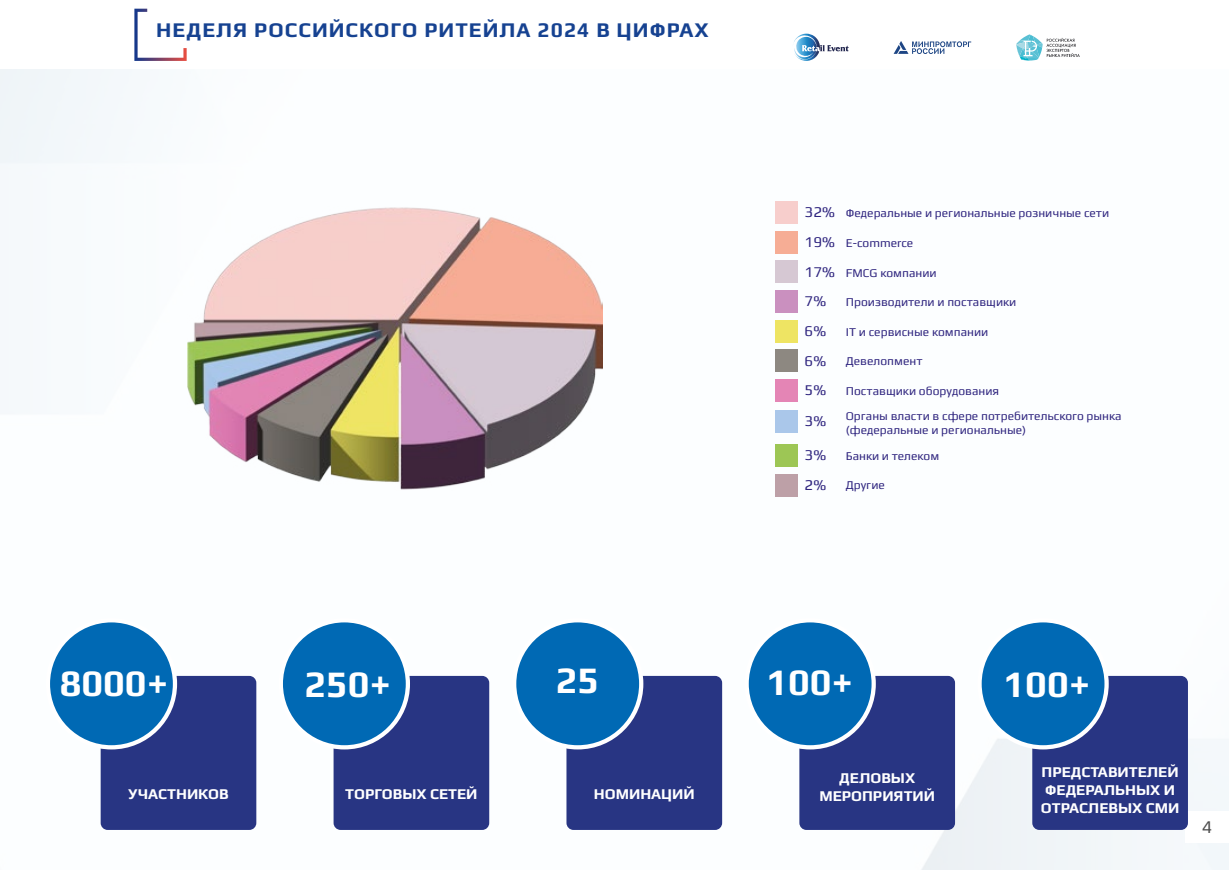
<style>
.page{position:relative;width:1230px;height:870px;background:#fff}
.page>*{position:absolute;margin:0;border:0;box-sizing:border-box;transform-origin:0 0}
.t1{font:700 37.5px "Play";color:#fff}
.t2{font:700 21px "Play";letter-spacing:.05em;color:#164291}
.t3{font:18px "Play";color:#4d4d4d}
.t4{font:700 15px/18px "Play";color:#fff;text-align:center}
.t5{font:15px "Play";color:#2f257f}
.t6{font:12px/25.2px "Play";color:#2f257f}
.s1{font-size:15px}
</style>
<div class="page">
<img style="left:0;top:69px;width:1228px;height:801px">
<svg style="left:894px;top:41px;width:77px;height:13px"></svg>
<svg style="left:1016px;top:34px;width:64px;height:27px"></svg>
<div style="left:1185px;top:812px;width:45px;height:31px;background:#fff"></div>
<svg style="left:794px;top:34px;width:26px;height:27px"></svg>
<svg style="left:134px;top:9px;width:53px;height:52px"></svg>
<div style="left:101px;top:676px;width:155px;height:154px;background:#283583;border-radius:7px"></div>
<div style="left:48px;top:620px;width:127px;height:127px;background:#0069b4;border-radius:50%"></div>
<div style="left:46px;top:618px;width:131px;height:131px;border:4px solid #fff;border-radius:50%"></div>
<div style="left:334px;top:676px;width:155px;height:154px;background:#283583;border-radius:7px"></div>
<div style="left:281px;top:620px;width:127px;height:127px;background:#0069b4;border-radius:50%"></div>
<div style="left:279px;top:618px;width:131px;height:131px;border:4px solid #fff;border-radius:50%"></div>
<div style="left:566px;top:676px;width:156px;height:154px;background:#283583;border-radius:7px"></div>
<div style="left:514px;top:620px;width:127px;height:127px;background:#0069b4;border-radius:50%"></div>
<div style="left:512px;top:618px;width:131px;height:131px;border:4px solid #fff;border-radius:50%"></div>
<div style="left:799px;top:676px;width:156px;height:154px;background:#283583;border-radius:7px"></div>
<div style="left:747px;top:620px;width:127px;height:127px;background:#0069b4;border-radius:50%"></div>
<div style="left:745px;top:618px;width:131px;height:131px;border:4px solid #fff;border-radius:50%"></div>
<div style="left:1032px;top:676px;width:156px;height:154px;background:#283583;border-radius:7px"></div>
<div style="left:980px;top:620px;width:127px;height:127px;background:#0069b4;border-radius:50%"></div>
<div style="left:977px;top:618px;width:132px;height:131px;border:4px solid #fff;border-radius:50%"></div>
<img style="left:187px;top:207px;width:416px;height:284px">
<div style="left:776px;top:202px;width:22px;height:22px;background:#f7cecc"></div>
<div style="left:776px;top:231px;width:22px;height:22px;background:#f6ad95"></div>
<div style="left:776px;top:261px;width:22px;height:22px;background:#d6c8d3"></div>
<div style="left:776px;top:379px;width:22px;height:22px;background:#e485b5"></div>
<div style="left:776px;top:410px;width:22px;height:22px;background:#aac7ea"></div>
<div style="left:776px;top:320px;width:22px;height:22px;background:#eee463"></div>
<div style="left:776px;top:350px;width:22px;height:22px;background:#8d8881"></div>
<div style="left:776px;top:444px;width:22px;height:23px;background:#9dc655"></div>
<div style="left:776px;top:474px;width:22px;height:22px;background:#bda0a7"></div>
<div style="left:776px;top:290px;width:22px;height:23px;background:#ca90bf"></div>
<h2 class="t2" style="left:156px;top:17px;width:554px">НЕДЕЛЯ РОССИЙСКОГО РИТЕЙЛА 2024 В ЦИФРАХ</h2>
<p class="t6" style="left:805px;top:200px;width:306px"><span class="s1">32%</span> Федеральные и региональные розничные сети</p>
<p class="t6" style="left:805px;top:230px;width:110px"><span class="s1">19%</span> E-commerce</p>
<p class="t6" style="left:805px;top:260px;width:134px"><span class="s1">17%</span> FMCG компании</p>
<p class="t5" style="left:805px;top:292px;width:23px">7%</p>
<p class="t6" style="left:846px;top:289px;width:172px">Производители и поставщики</p>
<p class="t5" style="left:805px;top:322px;width:23px">6%</p>
<p class="t6" style="left:846px;top:319px;width:144px">IT и сервисные компании</p>
<p class="t5" style="left:805px;top:351px;width:23px">6%</p>
<p class="t6" style="left:846px;top:348px;width:78px">Девелопмент</p>
<p class="t5" style="left:805px;top:381px;width:23px">5%</p>
<p class="t6" style="left:846px;top:378px;width:277px">Поставщики оборудования<br>Органы власти в сфере потребительского рынка</p>
<p class="t6" style="left:846px;top:418px;width:182px">(федеральные и региональные)</p>
<p class="t5" style="left:805px;top:412px;width:23px">3%</p>
<p class="t5" style="left:805px;top:446px;width:23px">3%</p>
<p class="t6" style="left:846px;top:443px;width:95px">Банки и телеком</p>
<p class="t5" style="left:805px;top:476px;width:23px">2%</p>
<p class="t6" style="left:846px;top:473px;width:41px">Другие</p>
<h1 class="t1" style="left:60px;top:661px;width:110px">8000+</h1>
<p class="t4" style="left:128px;top:785px;width:102px">УЧАСТНИКОВ</p>
<h1 class="t1" style="left:304px;top:662px;width:88px">250+</h1>
<p class="t4" style="left:345px;top:785px;width:134px">ТОРГОВЫХ СЕТЕЙ</p>
<h1 class="t1" style="left:556px;top:658px;width:45px">25</h1>
<p class="t4" style="left:594px;top:785px;width:102px">НОМИНАЦИЙ</p>
<h1 class="t1" style="left:766px;top:660px;width:89px">100+</h1>
<p class="t4" style="left:819px;top:769px;width:117px">ДЕЛОВЫХ<br>МЕРОПРИЯТИЙ</p>
<h1 class="t1" style="left:1004px;top:662px;width:88px">100+</h1>
<p class="t4" style="left:1041px;top:762px;width:140px;text-align:left">ПРЕДСТАВИТЕЛЕЙ<br>ФЕДЕРАЛЬНЫХ И<br>ОТРАСЛЕВЫХ СМИ</p>
<h3 class="t3" style="left:1202px;top:816px;width:12px">4</h3>
</div>
